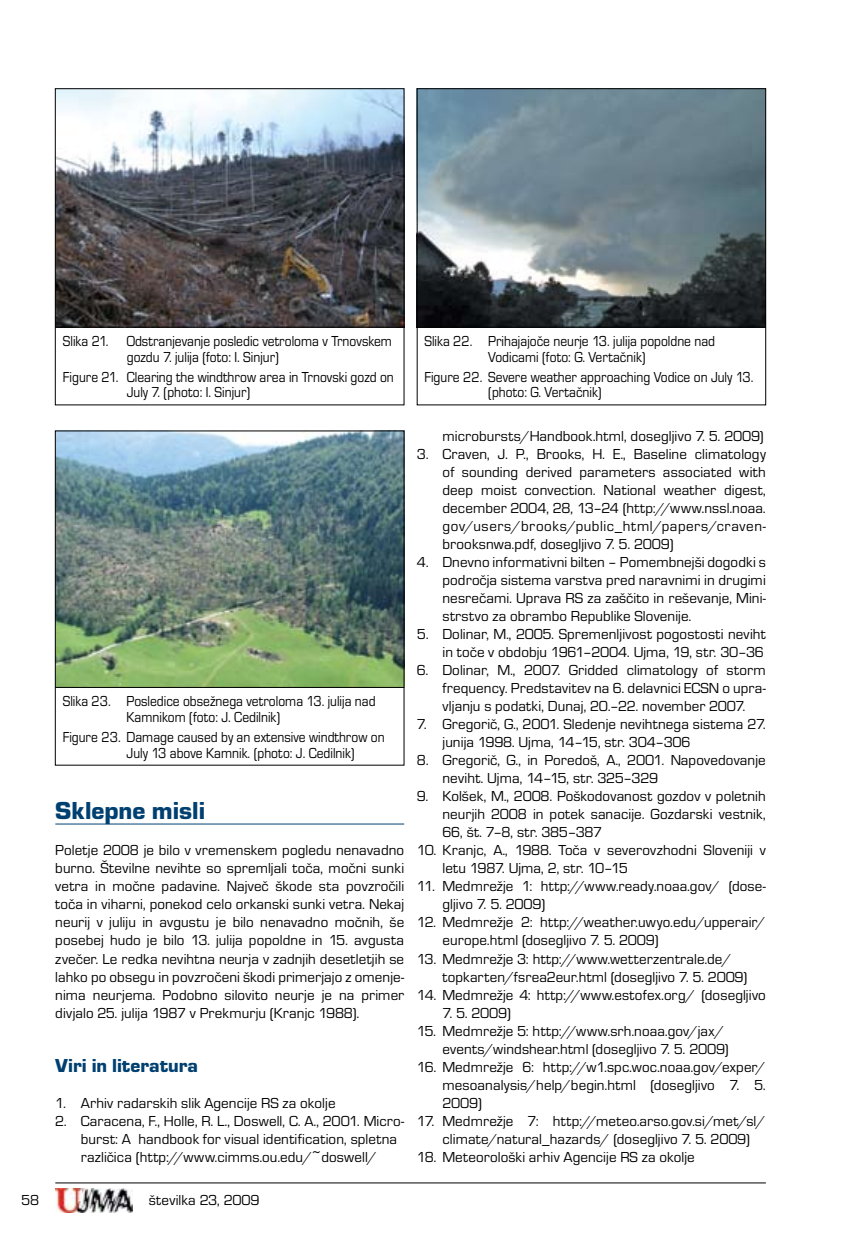
<style>
.page{position:relative;width:851px;height:1234px;background:#fff}
.page>*{position:absolute;margin:0;border:0;box-sizing:border-box;transform-origin:0 0}
.t1{font:25.5px "Eurostile TEE Blac";color:#004071}
.t2{font:19.5px "Eurostile TEE Blac";color:#004071}
.t3{font:15px/18px "Eurostile TEE";letter-spacing:.005em;color:#000}
.t4{font:15px/15.8px "Eurostile TEE";letter-spacing:.005em;color:#000;scale:.9 1}
</style>
<div class="page">
<hr style="left:55px;top:1182px;width:710px;height:1px;background:#000">
<img style="left:55px;top:1188px;width:77px;height:24px">
<img style="left:419px;top:90px;width:344px;height:237px">
<img style="left:57px;top:90px;width:345px;height:237px">
<img style="left:57px;top:432px;width:345px;height:255px">
<div style="left:55px;top:88px;width:349px;height:317px;border:1px solid #000"></div>
<div style="left:55px;top:430px;width:349px;height:335px;border:1px solid #000"></div>
<div style="left:417px;top:88px;width:348px;height:317px;border:1px solid #000"></div>
<hr style="left:55px;top:823px;width:349px;height:1px;background:#004071">
<hr style="left:55px;top:327px;width:349px;height:1px;background:#000">
<hr style="left:417px;top:327px;width:348px;height:1px;background:#000">
<hr style="left:55px;top:687px;width:349px;height:1px;background:#000">
<p class="t4" style="left:127px;top:333px;width:296px;text-indent:-64px">Slika 21. Odstranjevanje posledic vetroloma v Trnovskem gozdu 7. julija (foto: I. Sinjur)</p>
<p class="t4" style="left:127px;top:369px;width:298px;text-indent:-64px">Figure 21. Clearing the windthrow area in Trnovski gozd on<br>July 7. (photo: I. Sinjur)</p>
<p class="t4" style="left:127px;top:693px;width:278px;text-indent:-64px">Slika 23. Posledice obsežnega vetroloma 13. julija nad<br>Kamnikom (foto: J. Cedilnik)</p>
<p class="t4" style="left:127px;top:729px;width:288px;text-indent:-64px">Figure 23. Damage caused by an extensive windthrow on<br>July 13 above Kamnik. (photo: J. Cedilnik)</p>
<h1 class="t1" style="left:55px;top:796px;width:151px">Sklepne misli</h1>
<p class="t3" style="left:55px;top:841px;width:350px;text-align:justify">Poletje 2008 je bilo v vremenskem pogledu nenavadno burno. Številne nevihte so spremljali toča, močni sunki vetra in močne padavine. Največ škode sta povzročili toča in viharni, ponekod celo orkanski sunki vetra. Nekaj neurij v juliju in avgustu je bilo nenavadno močnih, še posebej hudo je bilo 13. julija popoldne in 15. avgusta zvečer. Le redka nevihtna neurja v zadnjih desetletjih se lahko po obsegu in povzročeni škodi primerjajo z omenje&shy;nima neurjema. Podobno silovito neurje je na primer divjalo 25. julija 1987 v Prekmurju (Kranjc 1988).</p>
<h2 class="t2" style="left:55px;top:1054px;width:144px">Viri in literatura</h2>
<p class="t3" style="left:55px;top:1093px;width:282px">1. Arhiv radarskih slik Agencije RS za okolje</p>
<p class="t3" style="left:81px;top:1111px;width:325px;text-indent:-26px">2. Caracena, F., Holle, R. L., Doswell, C. A., 2001. Micro&shy;burst: A handbook for visual identification, spletna različica (http://www.cimms.ou.edu/~doswell/</p>
<p class="t3" style="left:21px;top:1190px;width:19px">58</p>
<p class="t3" style="left:149px;top:1190px;width:112px">številka 23, 2009</p>
<p class="t4" style="left:424px;top:333px;width:324px;text-align:center">Slika 22. Prihajajoče neurje 13. julija popoldne nad<br>Vodicami (foto: G. Vertačnik)</p>
<p class="t4" style="left:488px;top:369px;width:296px;text-indent:-64px">Figure 22. Severe weather approaching Vodice on July 13. (photo: G. Vertačnik)</p>
<p class="t3" style="left:442px;top:427px;width:323px">microbursts/Handbook.html, dosegljivo 7. 5. 2009)</p>
<p class="t3" style="left:442px;top:445px;width:325px;text-align:justify;text-indent:-26px">3. Craven, J. P., Brooks, H. E., Baseline climatology of sounding derived parameters associated with deep moist convection. National weather digest, december 2004, 28, 13–24 (http://www.nssl.noaa. gov/users/brooks/public_html/papers/craven&shy;brooksnwa.pdf, dosegljivo 7. 5. 2009)</p>
<p class="t3" style="left:442px;top:553px;width:325px;text-align:justify;text-indent:-26px">4. Dnevno informativni bilten – Pomembnejši dogodki s področja sistema varstva pred naravnimi in drugimi nesrečami. Uprava RS za zaščito in reševanje, Mini&shy;strstvo za obrambo Republike Slovenije.</p>
<p class="t3" style="left:417px;top:625px;width:350px;text-align:right">5. Dolinar, M., 2005. Spremenljivost pogostosti neviht in toče v obdobju 1961–2004. Ujma, 19, str. 30–36</p>
<p class="t3" style="left:442px;top:661px;width:325px;text-align:justify;text-indent:-26px">6. Dolinar, M., 2007. Gridded climatology of storm frequency. Predstavitev na 6. delavnici ECSN o upra&shy;vljanju s podatki, Dunaj, 20.–22. november 2007.</p>
<p class="t3" style="left:442px;top:715px;width:325px;text-indent:-26px">7. Gregorič, G., 2001. Sledenje nevihtnega sistema 27. junija 1998. Ujma, 14–15, str. 304–306</p>
<p class="t3" style="left:442px;top:751px;width:325px;text-indent:-26px">8. Gregorič, G., in Poredoš, A., 2001. Napovedovanje neviht. Ujma, 14–15, str. 325–329</p>
<p class="t3" style="left:442px;top:787px;width:325px;text-align:justify;text-indent:-26px">9. Kolšek, M., 2008. Poškodovanost gozdov v poletnih neurjih 2008 in potek sanacije. Gozdarski vestnik, 66, št. 7–8, str. 385–387</p>
<p class="t3" style="left:442px;top:841px;width:325px;text-indent:-26px">10. Kranjc, A., 1988. Toča v severovzhodni Sloveniji v letu 1987. Ujma, 2, str. 10–15</p>
<p class="t3" style="left:442px;top:877px;width:325px;text-indent:-26px">11. Medmrežje 1: http://www.ready.noaa.gov/ (dose&shy;gljivo 7. 5. 2009)</p>
<p class="t3" style="left:442px;top:913px;width:325px;text-indent:-26px">12. Medmrežje 2: http://weather.uwyo.edu/upperair/ europe.html (dosegljivo 7. 5. 2009)</p>
<p class="t3" style="left:442px;top:949px;width:306px;text-indent:-26px">13. Medmrežje 3: http://www.wetterzentrale.de/ topkarten/fsrea2eur.html (dosegljivo 7. 5. 2009)</p>
<p class="t3" style="left:417px;top:985px;width:350px">14. Medmrežje 4: http://www.estofex.org/ (dosegljivo</p>
<p class="t3" style="left:442px;top:1003px;width:70px">7. 5. 2009)</p>
<p class="t3" style="left:417px;top:1021px;width:313px;text-align:right">15. Medmrežje 5: http://www.srh.noaa.gov/jax/ events/windshear.html (dosegljivo 7. 5. 2009)</p>
<p class="t3" style="left:442px;top:1057px;width:325px;text-align:justify;text-indent:-26px">16. Medmrežje 6: http://w1.spc.woc.noaa.gov/exper/ mesoanalysis/help/begin.html (dosegljivo 7. 5.<br>2009)</p>
<p class="t3" style="left:442px;top:1111px;width:325px;text-indent:-26px">17. Medmrežje 7: http://meteo.arso.gov.si/met/sl/ climate/natural_hazards/ (dosegljivo 7. 5. 2009)</p>
<p class="t3" style="left:417px;top:1147px;width:279px">18. Meteorološki arhiv Agencije RS za okolje</p>
</div>
